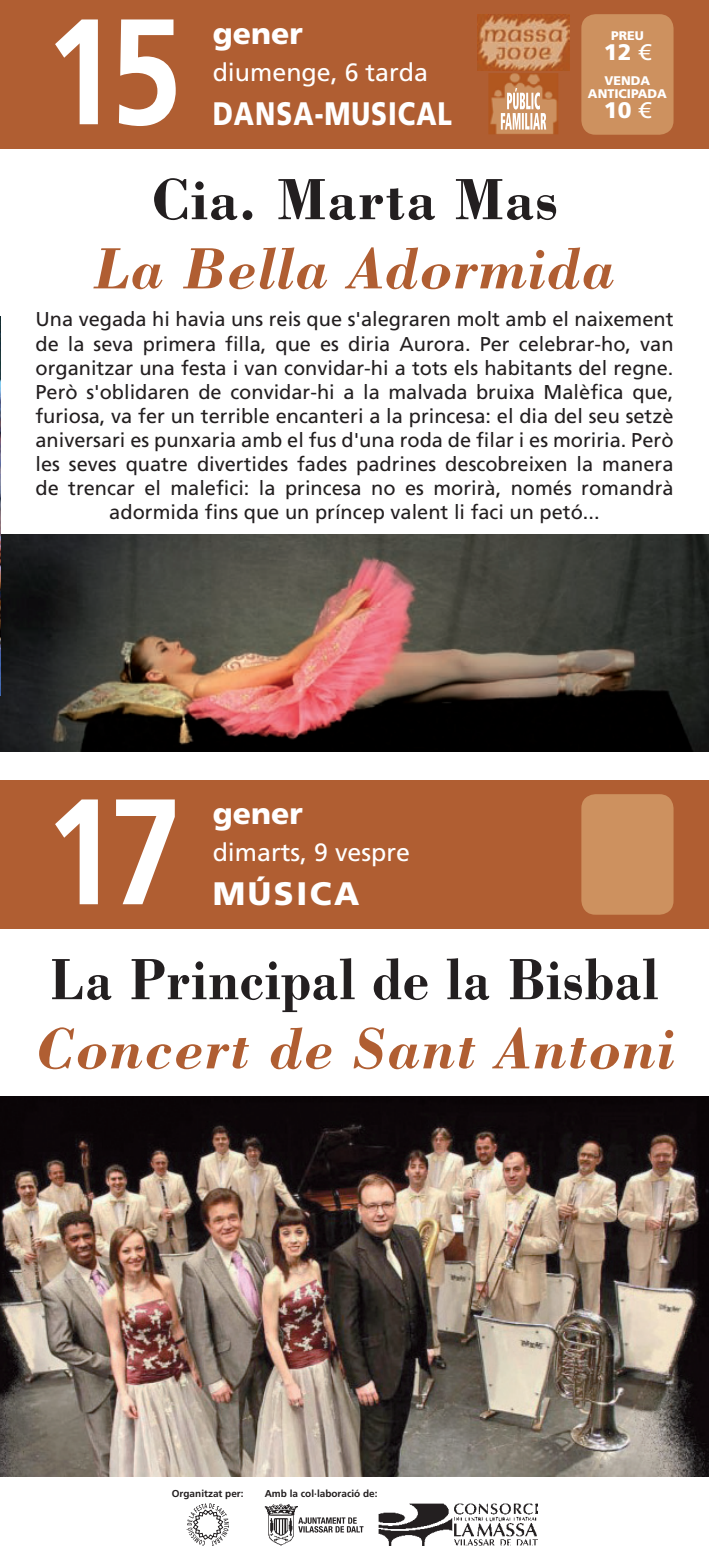
<style>
.page{position:relative;width:709px;height:1560px;background:#fff}
.page>*{position:absolute;margin:0;border:0;box-sizing:border-box;transform-origin:0 0}
.t1{font:700 150px "Frutiger LT Std";color:#fff;scale:.87 1}
.t2{font:italic 700 60px "Bodoni Std";letter-spacing:.02em;color:#b05e32}
.t3{font:700 60px "Bodoni Std";letter-spacing:.015em;color:#231f20;scale:.9 1}
.t4{font:700 60px "Bodoni Std";letter-spacing:.015em;color:#231f20}
.t5{font:900 32.5px "Frutiger LT Std";letter-spacing:.04em;color:#fff;scale:.8 1}
.t6{font:900 32.5px "Frutiger LT Std";letter-spacing:.04em;color:#fff}
.t7{font:900 30px "Frutiger LT Std";color:#fff}
.t8{font:25px "Frutiger LT Std";color:#fff}
.t9{font:900 22.5px "Frutiger LT Std";color:#fff}
.t10{font:20px/24px "Frutiger LT Std";color:#231f20;text-align:center}
.t11{font:900 12.5px/12.5px "Frutiger LT Std";color:#fff;text-align:center}
.t12{font:700 10px "Frutiger LT Std";color:#231f20}
.s1{font-weight:400}
</style>
<div class="page">
<div style="left:0;top:0;width:709px;height:149px;background:#b05e32"></div>
<div style="left:0;top:780px;width:709px;height:148px;background:#b05e32"></div>
<div style="left:581px;top:14px;width:92px;height:121px;background:#cd915f;border-radius:14px"></div>
<img style="left:0;top:534px;width:709px;height:217px">
<img style="left:0;top:316px;width:1px;height:379px">
<div style="left:581px;top:794px;width:92px;height:120px;background:#cd915f;border-radius:14px"></div>
<img style="left:378px;top:1503px;width:159px;height:42px">
<img style="left:264px;top:1503px;width:33px;height:42px">
<svg style="left:298px;top:1517px;width:65px;height:15px"></svg>
<svg style="left:186px;top:1503px;width:43px;height:42px"></svg>
<img style="left:0;top:1096px;width:709px;height:379px">
<img style="left:488px;top:73px;width:70px;height:61px">
<svg style="left:501px;top:88px;width:45px;height:41px"></svg>
<img style="left:477px;top:14px;width:92px;height:57px">
<h1 class="t1" style="left:45px;top:-16px;width:159px">15</h1>
<h3 class="t7" style="left:213px;top:16px;width:92px">gener</h3>
<p class="t8" style="left:213px;top:57px;width:217px">diumenge, 6 tarda</p>
<h3 class="t5" style="left:213px;top:94px;width:301px">DANSA-MUSICAL</h3>
<p class="t11" style="left:611px;top:30px;width:34px">PREU</p>
<p class="t9" style="left:604px;top:39px;width:48px">12 <span class="s1">€</span></p>
<p class="t11" style="left:588px;top:75px;width:80px">VENDA<br>ANTICIPADA</p>
<p class="t9" style="left:604px;top:96px;width:48px">10 <span class="s1">€</span></p>
<h2 class="t4" style="left:151px;top:162px;width:408px">Cia. Marta Mas</h2>
<h2 class="t2" style="left:94px;top:231px;width:522px">La Bella Adormida</h2>
<p class="t10" style="left:35px;top:307px;width:639px">Una vegada hi havia uns reis que s'alegraren molt amb el naixement de la seva primera filla, que es diria Aurora. Per celebrar-ho, van organitzar una festa i van convidar-hi a tots els habitants del regne.<br>Però s'oblidaren de convidar-hi a la malvada bruixa Malèfica que, furiosa, va fer un terrible encanteri a la princesa: el dia del seu setzè aniversari es punxaria amb el fus d'una roda de filar i es moriria. Però les seves quatre divertides fades padrines descobreixen la manera de trencar el malefici: la princesa no es morirà, només romandrà adormida fins que un príncep valent li faci un petó...</p>
<h1 class="t1" style="left:45px;top:763px;width:159px">17</h1>
<h3 class="t7" style="left:213px;top:795px;width:92px">gener</h3>
<p class="t8" style="left:213px;top:837px;width:199px">dimarts, 9 vespre</p>
<h3 class="t6" style="left:213px;top:873px;width:148px">MÚSICA</h3>
<h2 class="t3" style="left:51px;top:941px;width:676px">La Principal de la Bisbal</h2>
<h2 class="t2" style="left:35px;top:1011px;width:639px">Concert de Sant Antoni</h2>
<p class="t12" style="left:172px;top:1487px;width:73px">Organitzat per:</p>
<p class="t12" style="left:265px;top:1487px;width:114px">Amb la col·laboració de:</p>
</div>
